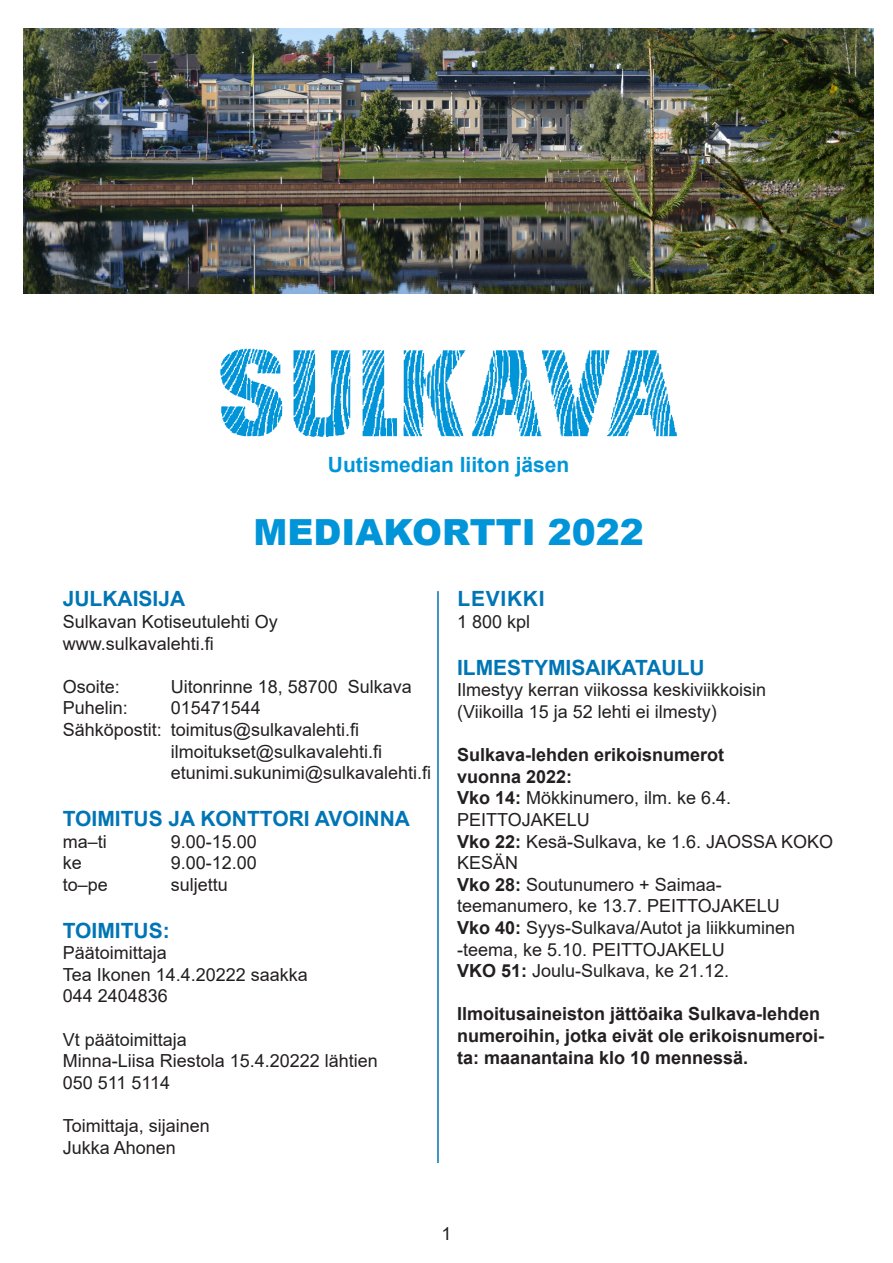
<style>
.page{position:relative;width:893px;height:1263px;background:#fff}
.page>*{position:absolute;margin:0;border:0;box-sizing:border-box;transform-origin:0 0}
.t1{font:900 36px "Arial";color:#0095d9}
.t2{font:700 21px "Arial";color:#0075b5}
.t3{font:700 21px "Arial";color:#0095d9}
.t4{font:700 21px "Arial";letter-spacing:.035em;color:#0075b5}
.t5{font:18px/21.6px "Arial";color:#231f20}
.t6{font:700 18px/21.6px "Arial";color:#231f20}
.s1{font-weight:700}
</style>
<div class="page">
<img style="left:23px;top:29px;width:851px;height:264px">
<svg style="left:220px;top:349px;width:457px;height:88px"></svg>
<hr style="left:437px;top:591px;width:2px;height:572px;background:#0075b5">
<p class="t3" style="left:328px;top:450px;width:243px">Uutismedian liiton jäsen</p>
<p class="t1" style="left:253px;top:506px;width:392px">MEDIAKORTTI 2022</p>
<p class="t2" style="left:63px;top:584px;width:124px">JULKAISIJA</p>
<p class="t5" style="left:63px;top:611px;width:217px">Sulkavan Kotiseutulehti Oy</p>
<p class="t5" style="left:63px;top:632px;width:153px">www.sulkavalehti.fi</p>
<p class="t5" style="left:63px;top:675px;width:59px">Osoite:</p>
<p class="t5" style="left:171px;top:675px;width:243px">Uitonrinne 18, 58700 Sulkava</p>
<p class="t5" style="left:63px;top:697px;width:67px">Puhelin:</p>
<p class="t5" style="left:171px;top:697px;width:92px">015471544</p>
<p class="t5" style="left:63px;top:719px;width:298px">Sähköpostit: toimitus@sulkavalehti.fi</p>
<p class="t5" style="left:171px;top:740px;width:213px">ilmoitukset@sulkavalehti.fi</p>
<p class="t5" style="left:171px;top:762px;width:262px">etunimi.sukunimi@sulkavalehti.fi</p>
<p class="t2" style="left:63px;top:804px;width:349px">TOIMITUS JA KONTTORI AVOINNA</p>
<p class="t5" style="left:63px;top:830px;width:46px">ma–ti</p>
<p class="t5" style="left:171px;top:830px;width:88px">9.00-15.00</p>
<p class="t5" style="left:63px;top:852px;width:21px">ke</p>
<p class="t5" style="left:171px;top:852px;width:88px">9.00-12.00</p>
<p class="t5" style="left:63px;top:873px;width:47px">to–pe</p>
<p class="t5" style="left:171px;top:873px;width:59px">suljettu</p>
<p class="t2" style="left:63px;top:915px;width:108px">TOIMITUS:</p>
<p class="t5" style="left:63px;top:942px;width:106px">Päätoimittaja</p>
<p class="t5" style="left:63px;top:963px;width:247px">Tea Ikonen 14.4.20222 saakka</p>
<p class="t5" style="left:63px;top:985px;width:107px">044 2404836</p>
<p class="t5" style="left:63px;top:1028px;width:126px">Vt päätoimittaja</p>
<p class="t5" style="left:63px;top:1050px;width:317px">Minna-Liisa Riestola 15.4.20222 lähtien</p>
<p class="t5" style="left:63px;top:1071px;width:109px">050 511 5114</p>
<p class="t5" style="left:63px;top:1115px;width:149px">Toimittaja, sijainen</p>
<p class="t5" style="left:63px;top:1136px;width:115px">Jukka Ahonen</p>
<p class="t4" style="left:457px;top:584px;width:89px">LEVIKKI</p>
<p class="t5" style="left:457px;top:611px;width:75px">1 800 kpl</p>
<p class="t2" style="left:457px;top:653px;width:249px">ILMESTYMISAIKATAULU</p>
<p class="t5" style="left:457px;top:679px;width:311px">Ilmestyy kerran viikossa keskiviikkoisin</p>
<p class="t5" style="left:457px;top:701px;width:261px">(Viikoilla 15 ja 52 lehti ei ilmesty)</p>
<p class="t6" style="left:457px;top:744px;width:269px">Sulkava-lehden erikoisnumerot vuonna 2022:</p>
<p class="t5" style="left:457px;top:787px;width:276px"><span class="s1">Vko 14:</span> Mökkinumero, ilm. ke 6.4.<br>PEITTOJAKELU</p>
<p class="t5" style="left:457px;top:830px;width:378px"><span class="s1">Vko 22:</span> Kesä-Sulkava, ke 1.6. JAOSSA KOKO<br>KESÄN</p>
<p class="t5" style="left:457px;top:873px;width:324px"><span class="s1">Vko 28:</span> Soutunumero + Saimaa&shy;teemanumero, ke 13.7. PEITTOJAKELU</p>
<p class="t5" style="left:457px;top:917px;width:340px"><span class="s1">Vko 40:</span> Syys-Sulkava/Autot ja liikkuminen -teema, ke 5.10. PEITTOJAKELU</p>
<p class="t5" style="left:457px;top:960px;width:274px"><span class="s1">VKO 51:</span> Joulu-Sulkava, ke 21.12.</p>
<p class="t6" style="left:457px;top:1003px;width:369px">Ilmoitusaineiston jättöaika Sulkava-lehden numeroihin, jotka eivät ole erikoisnumeroi&shy;ta: maanantaina klo 10 mennessä.</p>
<p class="t5" style="left:441px;top:1223px;width:12px">1</p>
</div>
